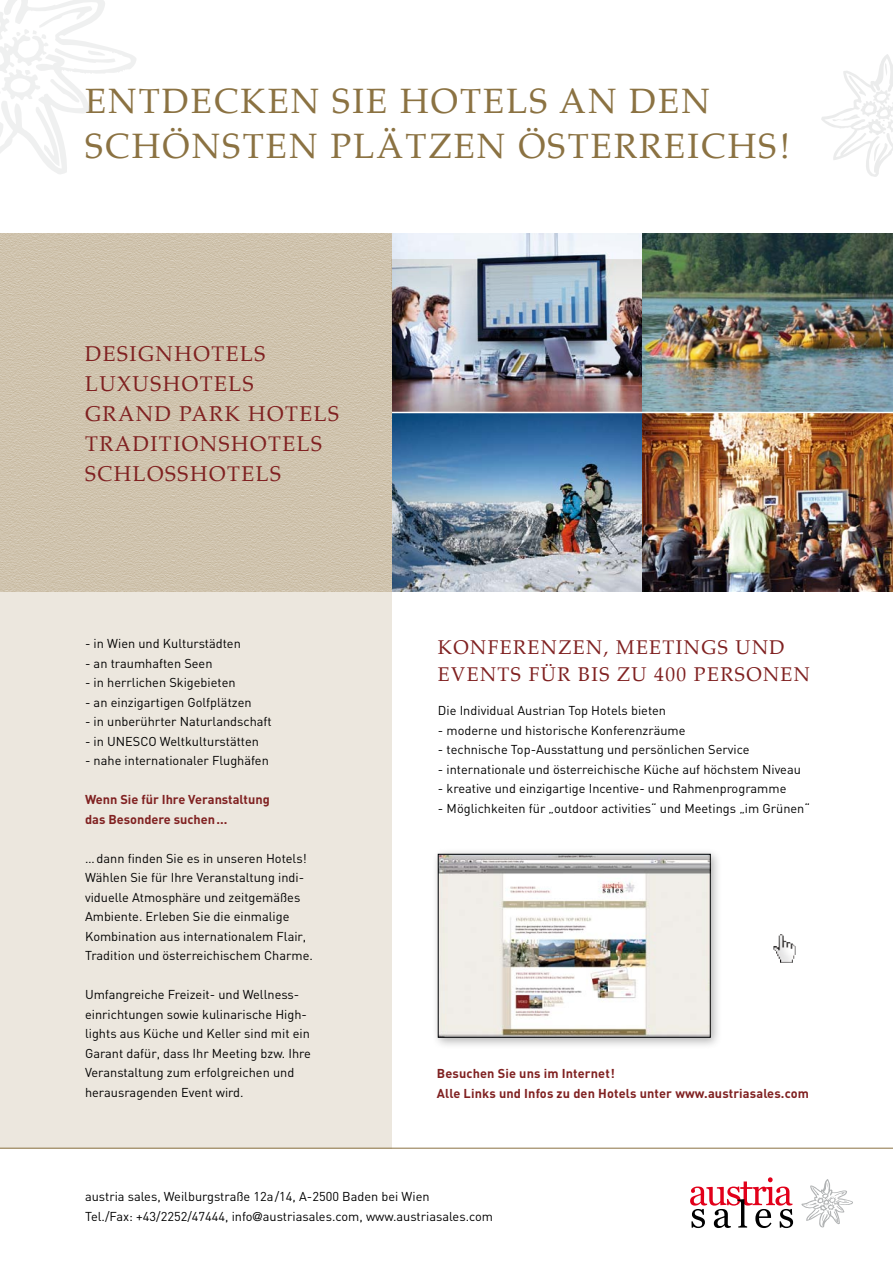
<style>
.page{position:relative;width:893px;height:1263px;background:#fff}
.page>*{position:absolute;margin:0;border:0;box-sizing:border-box;transform-origin:0 0}
.t1{font:34.5px/45px "Palatino";letter-spacing:.06em;color:#8b7242}
.t2{font:21px/30px "Palatino";letter-spacing:.07em;color:#802121}
.t3{font:19.5px/27px "Palatino";letter-spacing:.07em;color:#802121}
.t4{font:12.75px/19.5px "DIN";color:#000}
.t5{font:700 12.75px/19.5px "DIN";letter-spacing:.01em;color:#802121}
.s1{font-family:"Frutiger";font-weight:300}
</style>
<div class="page">
<svg style="left:821px;top:54px;width:72px;height:123px"></svg>
<div style="left:0;top:591px;width:391px;height:557px;background:#ece7de"></div>
<img style="left:391px;top:234px;width:251px;height:178px">
<img style="left:391px;top:413px;width:251px;height:178px">
<img style="left:642px;top:234px;width:251px;height:178px">
<img style="left:642px;top:413px;width:251px;height:178px">
<div style="left:0;top:234px;width:391px;height:357px;background:#cfc3ae"></div>
<div style="left:431px;top:847px;width:291px;height:202px;background:#000;opacity:.3"></div>
<img style="left:440px;top:856px;width:268px;height:179px">
<div style="left:438px;top:854px;width:272px;height:183px;border:1px solid #000"></div>
<img style="left:773px;top:934px;width:22px;height:29px">
<img style="left:391px;top:259px;width:251px;height:68px">
<hr style="left:0;top:1148px;width:893px;height:1px;background:#8b7242">
<svg style="left:0;top:0;width:136px;height:174px"></svg>
<svg style="left:690px;top:1177px;width:103px;height:51px"></svg>
<svg style="left:801px;top:1179px;width:52px;height:49px"></svg>
<h1 class="t1" style="left:85px;top:79px;width:706px">ENTDECKEN SIE HOTELS AN DEN<br>SCHÖNSTEN PLÄTZEN ÖSTERREICHS!</h1>
<h2 class="t2" style="left:85px;top:339px;width:256px">DESIGNHOTELS<br>LUXUSHOTELS<br>GRAND PARK HOTELS<br>TRADITIONSHOTELS<br>SCHLOSSHOTELS</h2>
<p class="t4" style="left:85px;top:634px;width:157px">- in Wien und Kulturstädten</p>
<p class="t4" style="left:85px;top:653px;width:129px">- an traumhaften Seen</p>
<p class="t4" style="left:85px;top:673px;width:152px">- in herrlichen Skigebieten</p>
<p class="t4" style="left:85px;top:692px;width:168px">- an einzigartigen Golfplätzen</p>
<p class="t4" style="left:85px;top:712px;width:188px">- in unberührter Naturlandschaft</p>
<p class="t4" style="left:85px;top:731px;width:175px">- in UNESCO Weltkulturstätten</p>
<p class="t4" style="left:85px;top:751px;width:185px">- nahe internationaler Flughäfen</p>
<p class="t5" style="left:85px;top:789px;width:186px">Wenn Sie für Ihre Veranstaltung das Besondere suchen...</p>
<p class="t4" style="left:85px;top:848px;width:229px">… dann finden Sie es in unseren Hotels!<br>Wählen Sie für Ihre Veranstaltung indi&shy;viduelle Atmosphäre und zeitgemäßes Ambiente. Erleben Sie die einmalige Kombination aus internationalem Flair, Tradition und österreichischem Charme.</p>
<p class="t4" style="left:85px;top:985px;width:227px">Umfangreiche Freizeit- und Wellness&shy;einrichtungen sowie kulinarische High&shy;lights aus Küche und Keller sind mit ein Garant dafür, dass Ihr Meeting bzw. Ihre Veranstaltung zum erfolgreichen und herausragenden Event wird.</p>
<h3 class="t3" style="left:438px;top:634px;width:374px">KONFERENZEN, MEETINGS UND<br>EVENTS FÜR BIS ZU 400 PERSONEN</h3>
<p class="t4" style="left:438px;top:701px;width:230px">Die Individual Austrian Top Hotels bieten</p>
<p class="t4" style="left:438px;top:720px;width:249px">- moderne und historische Konferenzräume</p>
<p class="t4" style="left:438px;top:740px;width:313px">- technische Top-Ausstattung und persönlichen Service</p>
<p class="t4" style="left:438px;top:759px;width:364px">- internationale und österreichische Küche auf höchstem Niveau</p>
<p class="t4" style="left:438px;top:779px;width:350px">- kreative und einzigartige Incentive- und Rahmenprogramme</p>
<p class="t4" style="left:438px;top:798px;width:373px">- Möglichkeiten für „outdoor activities“ und Meetings „im Grünen“</p>
<p class="t5" style="left:437px;top:1063px;width:373px">Besuchen Sie uns im Internet!<br>Alle Links und Infos zu den Hotels unter www.austriasales.com</p>
<p class="t4" style="left:85px;top:1186px;width:410px">austria sales, Weilburgstraße 12a/14, A-2500 Baden bei Wien<br>Tel./Fax: +43/2252/47444, info<span class="s1">@</span>austriasales.com, www.austriasales.com</p>
</div>
